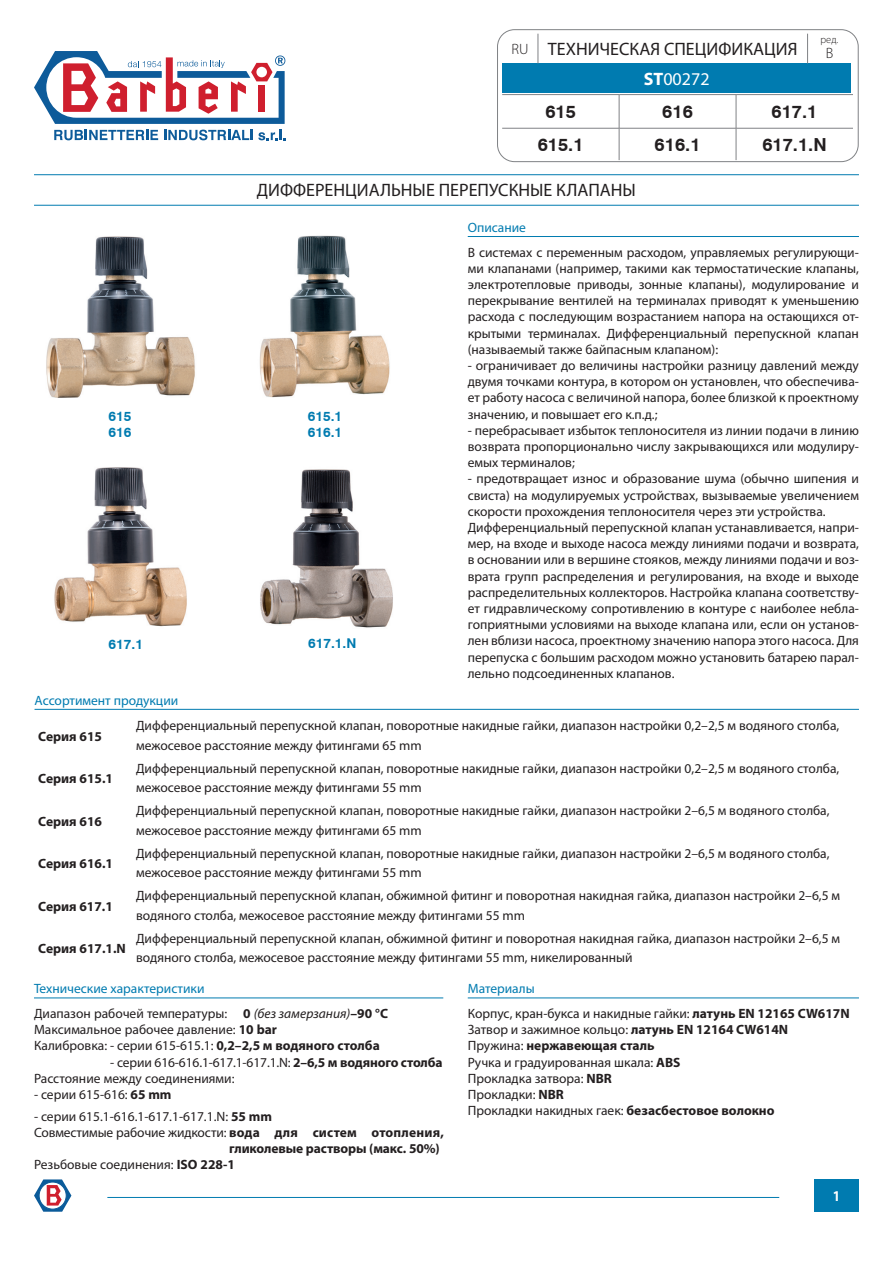
<style>
.page{position:relative;width:893px;height:1263px;background:#fff}
.page>*{position:absolute;margin:0;border:0;box-sizing:border-box;transform-origin:0 0}
.t1{font:18px "Myriad Pro";color:#231f20}
.t2{font:700 18px "Swiss 721 BT";color:#231f20}
.t3{font:18px "Myriad Pro";color:#fff}
.t4{font:700 15px "Myriad Pro";color:#fff;scale:.9 1}
.t5{font:300 15px "Myriad Pro";color:#231f20}
.t6{font:13.5px/16.2px "Myriad Pro";color:#231f20}
.t7{font:700 13.5px "Myriad Pro";color:#231f20}
.t8{font:700 13.5px/16.2px "Swiss 721 BT";color:#007bb0}
.t9{font:13.5px "Myriad Pro";color:#007bb0}
.t10{font:300 10.5px "Myriad Pro";color:#231f20}
.s1{font-weight:300;font-size:15px}
.s2{font-weight:700}
.s3{color:#007bb0}
.s4{font-style:italic}
</style>
<div class="page">
<hr style="left:502px;top:94px;width:117px;height:1px;background:#808285">
<hr style="left:502px;top:128px;width:117px;height:1px;background:#808285">
<hr style="left:619px;top:94px;width:117px;height:1px;background:#808285">
<hr style="left:619px;top:95px;width:1px;height:33px;background:#808285">
<hr style="left:736px;top:94px;width:117px;height:1px;background:#808285">
<hr style="left:736px;top:95px;width:1px;height:33px;background:#808285">
<hr style="left:619px;top:128px;width:117px;height:1px;background:#808285">
<hr style="left:619px;top:128px;width:1px;height:32px;background:#808285">
<hr style="left:736px;top:128px;width:117px;height:1px;background:#808285">
<hr style="left:736px;top:128px;width:1px;height:32px;background:#808285">
<img style="left:46px;top:236px;width:149px;height:162px">
<img style="left:54px;top:467px;width:133px;height:160px">
<img style="left:259px;top:235px;width:131px;height:163px">
<img style="left:260px;top:469px;width:133px;height:159px">
<div style="left:497px;top:29px;width:362px;height:133px;border:1px solid #808285;border-radius:17px"></div>
<div style="left:814px;top:1179px;width:45px;height:33px;background:#007bb0"></div>
<hr style="left:34px;top:174px;width:825px;height:1px;background:#007bb0">
<hr style="left:34px;top:205px;width:825px;height:1px;background:#007bb0">
<svg style="left:34px;top:1179px;width:37px;height:33px"></svg>
<div style="left:502px;top:63px;width:349px;height:30px;background:#007bb0"></div>
<svg style="left:538px;top:34px;width:1px;height:29px"></svg>
<svg style="left:807px;top:34px;width:1px;height:29px"></svg>
<svg style="left:54px;top:130px;width:104px;height:10px"></svg>
<svg style="left:164px;top:130px;width:121px;height:10px"></svg>
<svg style="left:34px;top:51px;width:251px;height:73px"></svg>
<hr style="left:107px;top:1197px;width:672px;height:1px;background:#007bb0">
<hr style="left:35px;top:709px;width:824px;height:1px;background:#007bb0">
<hr style="left:468px;top:236px;width:391px;height:1px;background:#007bb0">
<hr style="left:34px;top:997px;width:409px;height:1px;background:#007bb0">
<hr style="left:468px;top:997px;width:391px;height:1px;background:#007bb0">
<h1 class="t1" style="left:511px;top:38px;width:287px"><span class="s1">RU</span> ТЕХНИЧЕСКАЯ СПЕЦИФИКАЦИЯ</h1>
<h1 class="t3" style="left:644px;top:68px;width:67px"><span class="s2">ST</span>00272</h1>
<p class="t10" style="left:820px;top:34px;width:19px">ред.</p>
<p class="t5" style="left:826px;top:44px;width:9px">B</p>
<h1 class="t2" style="left:545px;top:101px;width:32px">615</h1>
<h1 class="t2" style="left:662px;top:101px;width:32px">616</h1>
<h1 class="t2" style="left:772px;top:101px;width:47px">617.1</h1>
<h1 class="t2" style="left:538px;top:134px;width:47px">615.1</h1>
<h1 class="t2" style="left:655px;top:134px;width:47px">616.1</h1>
<h1 class="t2" style="left:762px;top:134px;width:66px">617.1.N</h1>
<h1 class="t1" style="left:257px;top:179px;width:381px">ДИФФЕРЕНЦИАЛЬНЫЕ ПЕРЕПУСКНЫЕ КЛАПАНЫ</h1>
<p class="t8" style="left:109px;top:408px;width:24px">615<br>616</p>
<p class="t8" style="left:308px;top:408px;width:36px">615.1<br>616.1</p>
<p class="t8" style="left:109px;top:636px;width:36px">617.1</p>
<p class="t8" style="left:308px;top:635px;width:50px">617.1.N</p>
<p class="t9" style="left:35px;top:692px;width:145px">Ассортимент продукции</p>
<p class="t9" style="left:468px;top:219px;width:60px">Описание</p>
<p class="t6" style="left:468px;top:244px;width:393px;text-align:justify">В системах с переменным расходом, управляемых регулирующи&shy;ми клапанами (например, такими как термостатические клапаны, электротепловые приводы, зонные клапаны), модулирование и перекрывание вентилей на терминалах приводят к уменьшению расхода с последующим возрастанием напора на остающихся от&shy;крытыми терминалах. Дифференциальный перепускной клапан (называемый также байпасным клапаном):</p>
<p class="t6" style="left:468px;top:357px;width:393px;text-align:justify">- ограничивает до величины настройки разницу давлений между двумя точками контура, в котором он установлен, что обеспечива&shy;ет работу насоса с величиной напора, более близкой к проектному значению, и повышает его к.п.д.;</p>
<p class="t6" style="left:468px;top:422px;width:393px;text-align:justify">- перебрасывает избыток теплоносителя из линии подачи в линию возврата пропорционально числу закрывающихся или модулиру&shy;емых терминалов;</p>
<p class="t6" style="left:468px;top:471px;width:393px">- предотвращает износ и образование шума (обычно шипения и свиста) на модулируемых устройствах, вызываемые увеличением скорости прохождения теплоносителя через эти устройства.<br>Дифференциальный перепускной клапан устанавливается, напри&shy;мер, на входе и выходе насоса между линиями подачи и возврата, в основании или в вершине стояков, между линиями подачи и воз&shy;врата групп распределения и регулирования, на входе и выходе распределительных коллекторов. Настройка клапана соответству&shy;ет гидравлическому сопротивлению в контуре с наиболее небла&shy;гоприятными условиями на выходе клапана или, если он установ&shy;лен вблизи насоса, проектному значению напора этого насоса. Для перепуска с большим расходом можно установить батарею парал&shy;лельно подсоединенных клапанов.</p>
<p class="t7" style="left:38px;top:727px;width:65px">Серия 615</p>
<p class="t6" style="left:136px;top:716px;width:705px;line-height:19.5px">Дифференциальный перепускной клапан, поворотные накидные гайки, диапазон настройки 0,2–2,5 м водяного столба, межосевое расстояние между фитингами 65 mm</p>
<p class="t7" style="left:38px;top:770px;width:76px">Серия 615.1</p>
<p class="t6" style="left:136px;top:758px;width:705px;line-height:19.5px">Дифференциальный перепускной клапан, поворотные накидные гайки, диапазон настройки 0,2–2,5 м водяного столба, межосевое расстояние между фитингами 55 mm</p>
<p class="t7" style="left:38px;top:812px;width:65px">Серия 616</p>
<p class="t6" style="left:136px;top:801px;width:695px;line-height:19.5px">Дифференциальный перепускной клапан, поворотные накидные гайки, диапазон настройки 2–6,5 м водяного столба, межосевое расстояние между фитингами 65 mm</p>
<p class="t7" style="left:38px;top:855px;width:76px">Серия 616.1</p>
<p class="t6" style="left:136px;top:843px;width:695px;line-height:19.5px">Дифференциальный перепускной клапан, поворотные накидные гайки, диапазон настройки 2–6,5 м водяного столба, межосевое расстояние между фитингами 55 mm</p>
<p class="t7" style="left:38px;top:897px;width:76px">Серия 617.1</p>
<p class="t6" style="left:136px;top:886px;width:706px;line-height:19.5px">Дифференциальный перепускной клапан, обжимной фитинг и поворотная накидная гайка, диапазон настройки 2–6,5 м водяного столба, межосевое расстояние между фитингами 55 mm</p>
<p class="t7" style="left:38px;top:940px;width:89px">Серия 617.1.N</p>
<p class="t6" style="left:136px;top:928px;width:706px;line-height:19.5px">Дифференциальный перепускной клапан, обжимной фитинг и поворотная накидная гайка, диапазон настройки 2–6,5 м водяного столба, межосевое расстояние между фитингами 55 mm, никелированный</p>
<p class="t6" style="left:34px;top:976px;width:355px;line-height:24.8px"><span class="s3">Технические характеристики<br></span>Диапазон рабочей температуры: <span class="s2">0</span> <span class="s4">(без замерзания)</span><span class="s2">–90 °C</span></p>
<p class="t6" style="left:34px;top:1021px;width:347px">Максимальное рабочее давление: <span class="s2">10 bar<br></span>Калибровка: - серии 615-615.1: <span class="s2">0,2–2,5 м водяного столба</span></p>
<p class="t6" style="left:34px;top:1054px;width:410px;text-indent:76px">- серии 616-616.1-617.1-617.1.N: <span class="s2">2–6,5 м водяного столба<br></span>Расстояние между соединениями:</p>
<p class="t6" style="left:34px;top:1086px;width:139px">- серии 615-616: <span class="s2">65 mm</span></p>
<p class="t6" style="left:34px;top:1108px;width:239px">- серии 615.1-616.1-617.1-617.1.N: <span class="s2">55 mm</span></p>
<p class="t6" style="left:34px;top:1124px;width:411px">Совместимые рабочие жидкости: <span class="s2">вода для систем отопления,</span></p>
<p class="t7" style="left:229px;top:1140px;width:212px">гликолевые растворы (макс. 50%)</p>
<p class="t6" style="left:34px;top:1156px;width:202px">Резьбовые соединения: <span class="s2">ISO 228-1</span></p>
<p class="t6" style="left:468px;top:976px;width:383px;line-height:24.8px"><span class="s3">Материалы<br></span>Корпус, кран-букса и накидные гайки: <span class="s2">латунь EN 12165 CW617N</span></p>
<p class="t6" style="left:468px;top:1021px;width:322px">Затвор и зажимное кольцо: <span class="s2">латунь EN 12164 CW614N </span>Пружина: <span class="s2">нержавеющая сталь<br></span>Ручка и градуированная шкала: <span class="s2">ABS<br></span>Прокладка затвора: <span class="s2">NBR<br></span>Прокладки: <span class="s2">NBR<br></span>Прокладки накидных гаек: <span class="s2">безасбестовое волокно</span></p>
<p class="t4" style="left:833px;top:1186px;width:10px">1</p>
</div>
